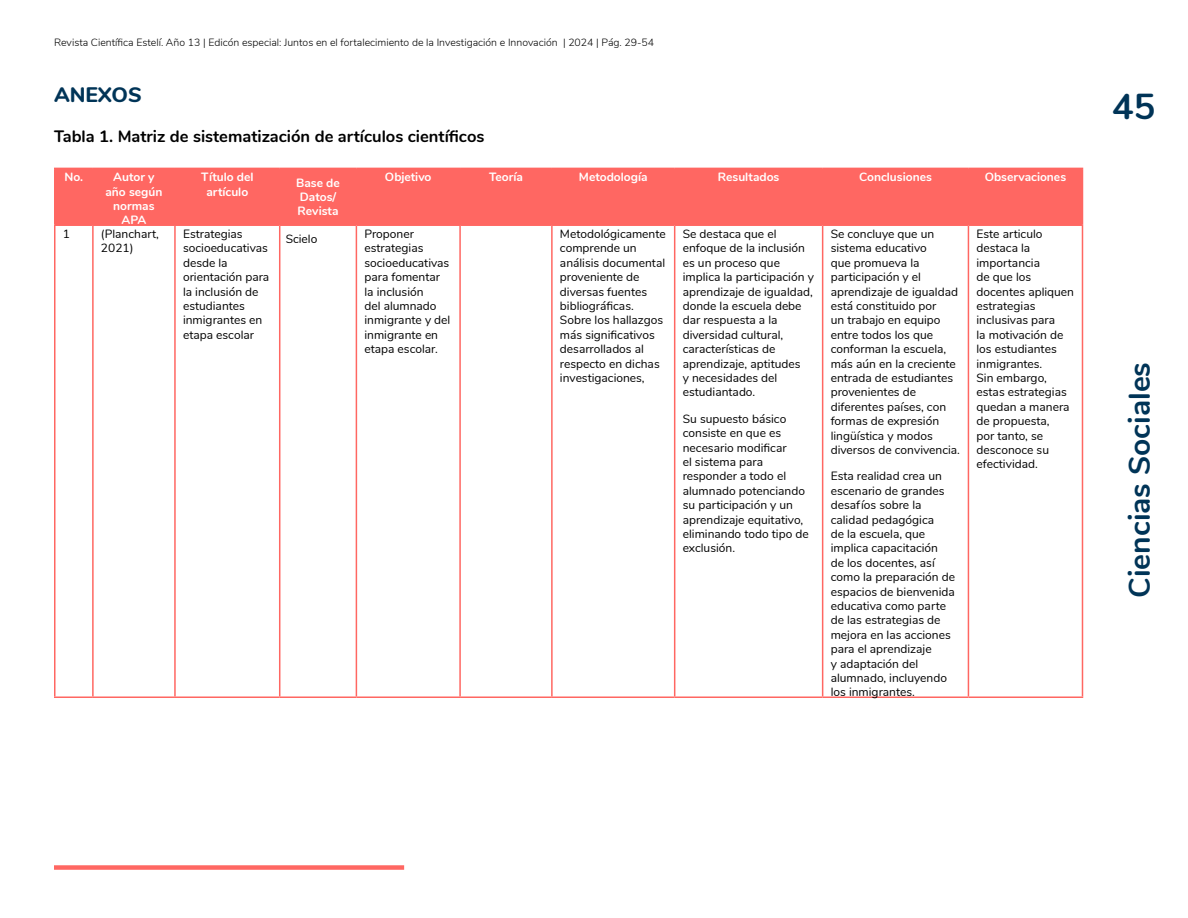
<style>
.page{position:relative;width:1188px;height:918px;background:#fff}
.page>*{position:absolute;margin:0;border:0;box-sizing:border-box;transform-origin:0 0}
.t1{font:700 36px "Nunito";color:#003457}
.t2{font:700 30px "Nunito";color:#003457}
.t3{font:800 21px "Nunito";color:#003457}
.t4{font:700 16.5px "Nunito";color:#000}
.t5{font:12px/14.4px "Nunito";color:#000}
.t6{font:700 12px/14.4px "Nunito";color:#fff;text-align:center}
.t7{font:300 10.5px "Nunito";color:#000}
</style>
<div class="page">
<div style="left:54px;top:865px;width:350px;height:5px;background:#ff6762"></div>
<div style="left:56px;top:169px;width:1026px;height:55px;background:#ff6762"></div>
<hr style="left:54px;top:226px;width:2px;height:470px;background:#ff6762">
<hr style="left:92px;top:226px;width:2px;height:470px;background:#ff6762">
<hr style="left:174px;top:226px;width:2px;height:470px;background:#ff6762">
<hr style="left:279px;top:226px;width:1px;height:470px;background:#ff6762">
<hr style="left:356px;top:226px;width:1px;height:470px;background:#ff6762">
<hr style="left:459px;top:226px;width:2px;height:470px;background:#ff6762">
<hr style="left:551px;top:226px;width:2px;height:470px;background:#ff6762">
<hr style="left:674px;top:226px;width:1px;height:470px;background:#ff6762">
<hr style="left:822px;top:226px;width:1px;height:470px;background:#ff6762">
<hr style="left:968px;top:226px;width:1px;height:470px;background:#ff6762">
<hr style="left:1082px;top:226px;width:1px;height:470px;background:#ff6762">
<hr style="left:54px;top:696px;width:39px;height:2px;background:#ff6762">
<hr style="left:93px;top:696px;width:82px;height:2px;background:#ff6762">
<hr style="left:175px;top:696px;width:105px;height:2px;background:#ff6762">
<hr style="left:280px;top:696px;width:76px;height:2px;background:#ff6762">
<hr style="left:356px;top:696px;width:104px;height:2px;background:#ff6762">
<hr style="left:460px;top:696px;width:92px;height:2px;background:#ff6762">
<hr style="left:552px;top:696px;width:123px;height:2px;background:#ff6762">
<hr style="left:675px;top:696px;width:148px;height:2px;background:#ff6762">
<hr style="left:823px;top:696px;width:145px;height:2px;background:#ff6762">
<hr style="left:968px;top:696px;width:115px;height:2px;background:#ff6762">
<hr style="left:54px;top:168px;width:39px;height:1px;background:#ff6762">
<hr style="left:54px;top:169px;width:2px;height:55px;background:#ff6762">
<hr style="left:93px;top:168px;width:82px;height:1px;background:#ff6762">
<hr style="left:92px;top:169px;width:2px;height:55px;background:#ff6762">
<hr style="left:175px;top:168px;width:105px;height:1px;background:#ff6762">
<hr style="left:174px;top:169px;width:2px;height:55px;background:#ff6762">
<hr style="left:280px;top:168px;width:76px;height:1px;background:#ff6762">
<hr style="left:279px;top:169px;width:1px;height:55px;background:#ff6762">
<hr style="left:356px;top:168px;width:104px;height:1px;background:#ff6762">
<hr style="left:356px;top:169px;width:1px;height:55px;background:#ff6762">
<hr style="left:460px;top:168px;width:92px;height:1px;background:#ff6762">
<hr style="left:459px;top:169px;width:2px;height:55px;background:#ff6762">
<hr style="left:552px;top:168px;width:123px;height:1px;background:#ff6762">
<hr style="left:551px;top:169px;width:2px;height:55px;background:#ff6762">
<hr style="left:675px;top:168px;width:148px;height:1px;background:#ff6762">
<hr style="left:674px;top:169px;width:1px;height:55px;background:#ff6762">
<hr style="left:823px;top:168px;width:145px;height:1px;background:#ff6762">
<hr style="left:822px;top:169px;width:1px;height:55px;background:#ff6762">
<hr style="left:968px;top:168px;width:115px;height:1px;background:#ff6762">
<hr style="left:968px;top:169px;width:1px;height:55px;background:#ff6762">
<hr style="left:1082px;top:169px;width:1px;height:55px;background:#ff6762">
<hr style="left:54px;top:224px;width:39px;height:2px;background:#ff6762">
<hr style="left:93px;top:224px;width:82px;height:2px;background:#ff6762">
<hr style="left:175px;top:224px;width:105px;height:2px;background:#ff6762">
<hr style="left:280px;top:224px;width:76px;height:2px;background:#ff6762">
<hr style="left:356px;top:224px;width:104px;height:2px;background:#ff6762">
<hr style="left:460px;top:224px;width:92px;height:2px;background:#ff6762">
<hr style="left:552px;top:224px;width:123px;height:2px;background:#ff6762">
<hr style="left:675px;top:224px;width:148px;height:2px;background:#ff6762">
<hr style="left:823px;top:224px;width:145px;height:2px;background:#ff6762">
<hr style="left:968px;top:224px;width:115px;height:2px;background:#ff6762">
<p class="t7" style="left:54px;top:34px;width:602px">Revista Científica Estelí. Año 13 | Edicón especial: Juntos en el fortalecimiento de la Investigación e Innovación | 2024 | Pág. 29-54</p>
<h3 class="t3" style="left:54px;top:79px;width:89px">ANEXOS</h3>
<h3 class="t4" style="left:54px;top:124px;width:432px">Tabla 1. Matriz de sistematización de artículos científicos</h3>
<p class="t6" style="left:64px;top:169px;width:20px">No.</p>
<p class="t6" style="left:105px;top:169px;width:59px">Autor y año según normas<br>APA</p>
<p class="t6" style="left:201px;top:169px;width:54px">Título del artículo</p>
<p class="t6" style="left:296px;top:174px;width:45px;text-align:left">Base de<br>Datos/<br>Revista</p>
<p class="t6" style="left:385px;top:169px;width:48px">Objetivo</p>
<p class="t6" style="left:489px;top:169px;width:35px">Teoría</p>
<p class="t6" style="left:579px;top:169px;width:70px">Metodología</p>
<p class="t6" style="left:718px;top:169px;width:63px">Resultados</p>
<p class="t6" style="left:859px;top:169px;width:74px">Conclusiones</p>
<p class="t6" style="left:985px;top:169px;width:83px">Observaciones</p>
<p class="t5" style="left:63px;top:226px;width:9px">1</p>
<p class="t5" style="left:101px;top:226px;width:60px">(Planchart,<br>2021)</p>
<p class="t5" style="left:183px;top:226px;width:88px">Estrategias socioeducativas desde la orientación para la inclusión de estudiantes inmigrantes en etapa escolar</p>
<p class="t5" style="left:286px;top:231px;width:33px">Scielo</p>
<p class="t5" style="left:364px;top:226px;width:87px">Proponer estrategias socioeducativas para fomentar la inclusión<br>del alumnado inmigrante y del inmigrante en etapa escolar.</p>
<p class="t5" style="left:560px;top:226px;width:107px">Metodológicamente comprende un análisis documental proveniente de diversas fuentes bibliográficas.<br>Sobre los hallazgos más significativos desarrollados al respecto en dichas investigaciones,</p>
<p class="t5" style="left:683px;top:226px;width:133px">Se destaca que el enfoque de la inclusión es un proceso que implica la participación y aprendizaje de igualdad, donde la escuela debe dar respuesta a la diversidad cultural, características de aprendizaje, aptitudes<br>y necesidades del estudiantado.</p>
<p class="t5" style="left:683px;top:411px;width:128px">Su supuesto básico consiste en que es necesario modificar<br>el sistema para responder a todo el alumnado potenciando su participación y un aprendizaje equitativo, eliminando todo tipo de exclusión.</p>
<p class="t5" style="left:831px;top:226px;width:131px">Se concluye que un sistema educativo<br>que promueva la participación y el aprendizaje de igualdad está constituido por<br>un trabajo en equipo entre todos los que conforman la escuela, más aún en la creciente entrada de estudiantes provenientes de diferentes países, con formas de expresión lingüística y modos diversos de convivencia.</p>
<p class="t5" style="left:831px;top:468px;width:126px">Esta realidad crea un escenario de grandes desafíos sobre la calidad pedagógica<br>de la escuela, que implica capacitación<br>de los docentes, así como la preparación de espacios de bienvenida educativa como parte de las estrategias de mejora en las acciones para el aprendizaje<br>y adaptación del alumnado, incluyendo los inmigrantes.</p>
<p class="t5" style="left:977px;top:226px;width:99px">Este articulo destaca la importancia<br>de que los docentes apliquen estrategias inclusivas para<br>la motivación de los estudiantes inmigrantes.<br>Sin embargo, estas estrategias quedan a manera de propuesta,<br>por tanto, se desconoce su efectividad.</p>
<h1 class="t1" style="left:1112px;top:80px;width:45px">45</h1>
<h2 class="t2" style="left:1117px;top:598px;width:237px;rotate:-90deg">Ciencias Sociales</h2>
</div>
